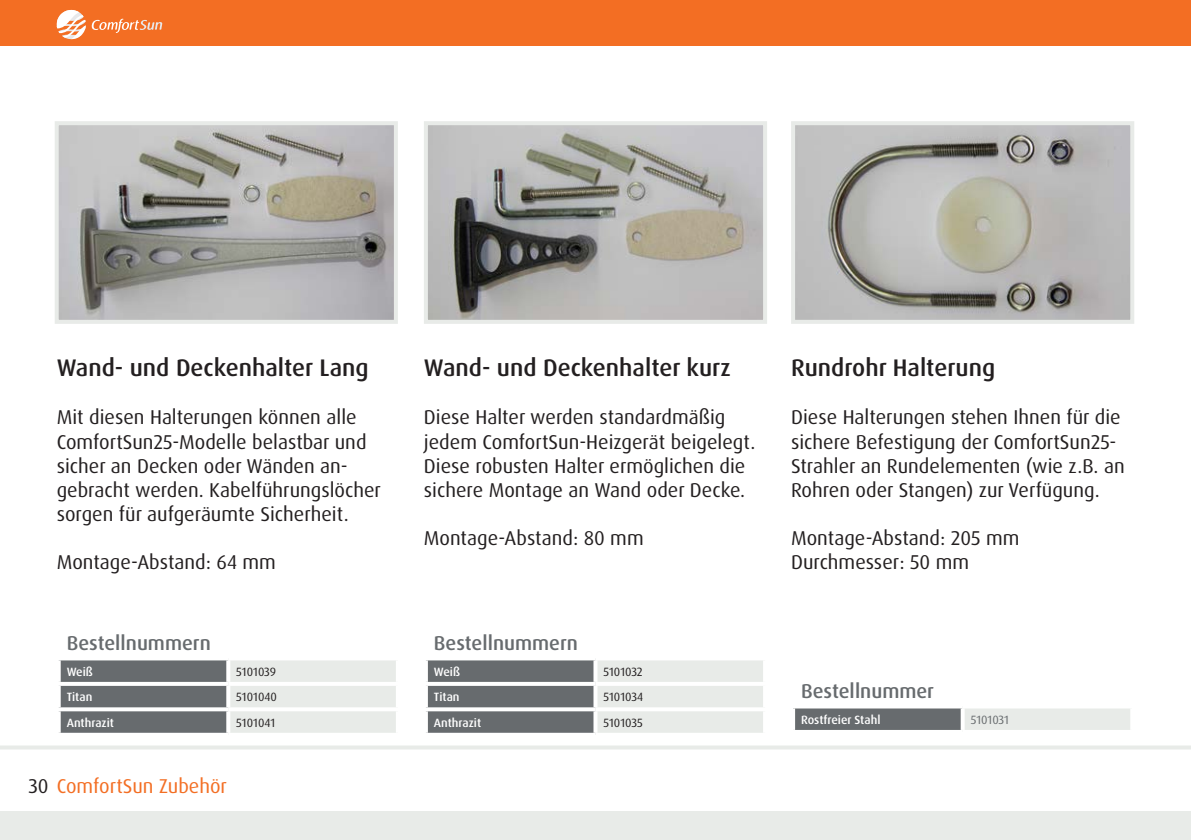
<style>
.page{position:relative;width:1191px;height:840px;background:#fff}
.page>*{position:absolute;margin:0;border:0;box-sizing:border-box;transform-origin:0 0}
.t1{font:500 24px "Dax OT";color:#231f20}
.t2{font:20px/24px "Dax OT";color:#231f20}
.t3{font:500 20px "Dax OT";color:#676b6e}
.Fußzeile{font:20px "Dax OT";color:#f36e23}
.Tabelle{font:500 12px "Dax OT";color:#fff}
.Tabelle-2{font:12px "Dax OT";color:#231f20}
.Tabelle-3{font:12px "Dax OT";color:#676b6e}
.s1{color:#231f20}
</style>
<div class="page">
<img style="left:60px;top:126px;width:333px;height:192px">
<div style="left:55px;top:121px;width:343px;height:202px;border:4px solid #e8ebe8"></div>
<img style="left:429px;top:126px;width:333px;height:192px">
<div style="left:424px;top:121px;width:343px;height:202px;border:4px solid #e8ebe8"></div>
<img style="left:796px;top:126px;width:333px;height:192px">
<div style="left:791px;top:121px;width:343px;height:202px;border:4px solid #e8ebe8"></div>
<svg style="left:0;top:745px;width:1191px;height:5px;fill:#e8ebe8"></svg>
<div style="left:0;top:811px;width:1191px;height:28px;background:#e8ebe8"></div>
<div style="left:0;top:0;width:1191px;height:45px;background:#f36e23"></div>
<svg style="left:92px;top:19px;width:70px;height:14px"></svg>
<svg style="left:57px;top:10px;width:29px;height:29px"></svg>
<svg style="left:61px;top:660px;width:335px;height:72px;background:#aaadad"></svg>
<svg style="left:58px;top:660px;width:3px;height:21px"></svg>
<svg style="left:226px;top:660px;width:4px;height:21px"></svg>
<svg style="left:59px;top:681px;width:169px;height:4px"></svg>
<svg style="left:59px;top:685px;width:2px;height:22px"></svg>
<svg style="left:226px;top:685px;width:4px;height:22px"></svg>
<svg style="left:228px;top:681px;width:168px;height:4px"></svg>
<svg style="left:58px;top:707px;width:170px;height:4px"></svg>
<svg style="left:58px;top:711px;width:3px;height:21px"></svg>
<hr style="left:228px;top:707px;width:172px;height:4px;background:#fff">
<svg style="left:226px;top:711px;width:4px;height:21px"></svg>
<svg style="left:59px;top:732px;width:169px;height:1px"></svg>
<svg style="left:230px;top:732px;width:166px;height:1px"></svg>
<svg style="left:428px;top:660px;width:335px;height:72px;background:#aaadad"></svg>
<svg style="left:426px;top:660px;width:2px;height:21px"></svg>
<svg style="left:593px;top:660px;width:4px;height:21px"></svg>
<svg style="left:426px;top:681px;width:169px;height:4px"></svg>
<svg style="left:426px;top:685px;width:2px;height:22px"></svg>
<svg style="left:593px;top:685px;width:4px;height:22px"></svg>
<svg style="left:595px;top:681px;width:168px;height:4px"></svg>
<svg style="left:426px;top:707px;width:169px;height:4px"></svg>
<svg style="left:426px;top:711px;width:2px;height:21px"></svg>
<hr style="left:595px;top:707px;width:172px;height:4px;background:#fff">
<svg style="left:593px;top:711px;width:4px;height:21px"></svg>
<svg style="left:426px;top:732px;width:169px;height:1px"></svg>
<svg style="left:595px;top:732px;width:168px;height:3px"></svg>
<div style="left:793px;top:706px;width:169px;height:25px;background:#676b6e"></div>
<div style="left:962px;top:706px;width:170px;height:25px;background:#e8ebe8"></div>
<hr style="left:791px;top:704px;width:171px;height:4px;background:#fff">
<hr style="left:791px;top:708px;width:4px;height:21px;background:#fff">
<hr style="left:962px;top:704px;width:172px;height:4px;background:#fff">
<svg style="left:960px;top:708px;width:4px;height:21px"></svg>
<hr style="left:1130px;top:708px;width:4px;height:21px;background:#fff">
<svg style="left:793px;top:729px;width:169px;height:2px"></svg>
<svg style="left:962px;top:729px;width:170px;height:2px"></svg>
<h3 class="t1" style="left:57px;top:352px;width:313px">Wand- und Deckenhalter Lang</h3>
<p class="t2" style="left:57px;top:405px;width:326px">Mit diesen Halterungen können alle ComfortSun25-Modelle belastbar und sicher an Decken oder Wänden an&shy;gebracht werden. Kabelführungslöcher sorgen für aufgeräumte Sicherheit.</p>
<p class="t2" style="left:57px;top:549px;width:221px">Montage-Abstand: 64 mm</p>
<h4 class="t3" style="left:67px;top:630px;width:146px">Bestellnummern</h4>
<p class="Tabelle" style="left:67px;top:663px;width:28px">Weiß</p>
<p class="Tabelle-2" style="left:236px;top:663px;width:41px">5101039</p>
<p class="Tabelle" style="left:67px;top:689px;width:27px">Titan</p>
<p class="Tabelle-2" style="left:236px;top:689px;width:42px">5101040</p>
<p class="Tabelle" style="left:67px;top:714px;width:49px">Anthrazit</p>
<p class="Tabelle-2" style="left:236px;top:714px;width:40px">5101041</p>
<p class="Fußzeile" style="left:28px;top:773px;width:200px"><span class="s1">30</span> ComfortSun Zubehör</p>
<h3 class="t1" style="left:424px;top:352px;width:308px">Wand- und Deckenhalter kurz</h3>
<p class="t2" style="left:424px;top:405px;width:333px">Diese Halter werden standardmäßig jedem ComfortSun-Heizgerät beigelegt.<br>Diese robusten Halter ermöglichen die sichere Montage an Wand oder Decke.</p>
<p class="t2" style="left:424px;top:525px;width:221px">Montage-Abstand: 80 mm</p>
<h4 class="t3" style="left:434px;top:630px;width:146px">Bestellnummern</h4>
<p class="Tabelle" style="left:434px;top:663px;width:28px">Weiß</p>
<p class="Tabelle-2" style="left:603px;top:663px;width:41px">5101032</p>
<p class="Tabelle" style="left:434px;top:689px;width:27px">Titan</p>
<p class="Tabelle-2" style="left:603px;top:689px;width:41px">5101034</p>
<p class="Tabelle" style="left:434px;top:714px;width:49px">Anthrazit</p>
<p class="Tabelle-2" style="left:603px;top:714px;width:41px">5101035</p>
<h3 class="t1" style="left:791px;top:352px;width:206px">Rundrohr Halterung</h3>
<p class="t2" style="left:791px;top:405px;width:335px">Diese Halterungen stehen Ihnen für die sichere Befestigung der ComfortSun25- Strahler an Rundelementen (wie z.B. an Rohren oder Stangen) zur Verfügung.</p>
<p class="t2" style="left:791px;top:525px;width:230px">Montage-Abstand: 205 mm</p>
<p class="t2" style="left:791px;top:549px;width:180px">Durchmesser: 50 mm</p>
<h4 class="t3" style="left:801px;top:678px;width:134px">Bestellnummer</h4>
<p class="Tabelle" style="left:801px;top:711px;width:81px">Rostfreier Stahl</p>
<p class="Tabelle-3" style="left:970px;top:711px;width:40px">5101031</p>
</div>
